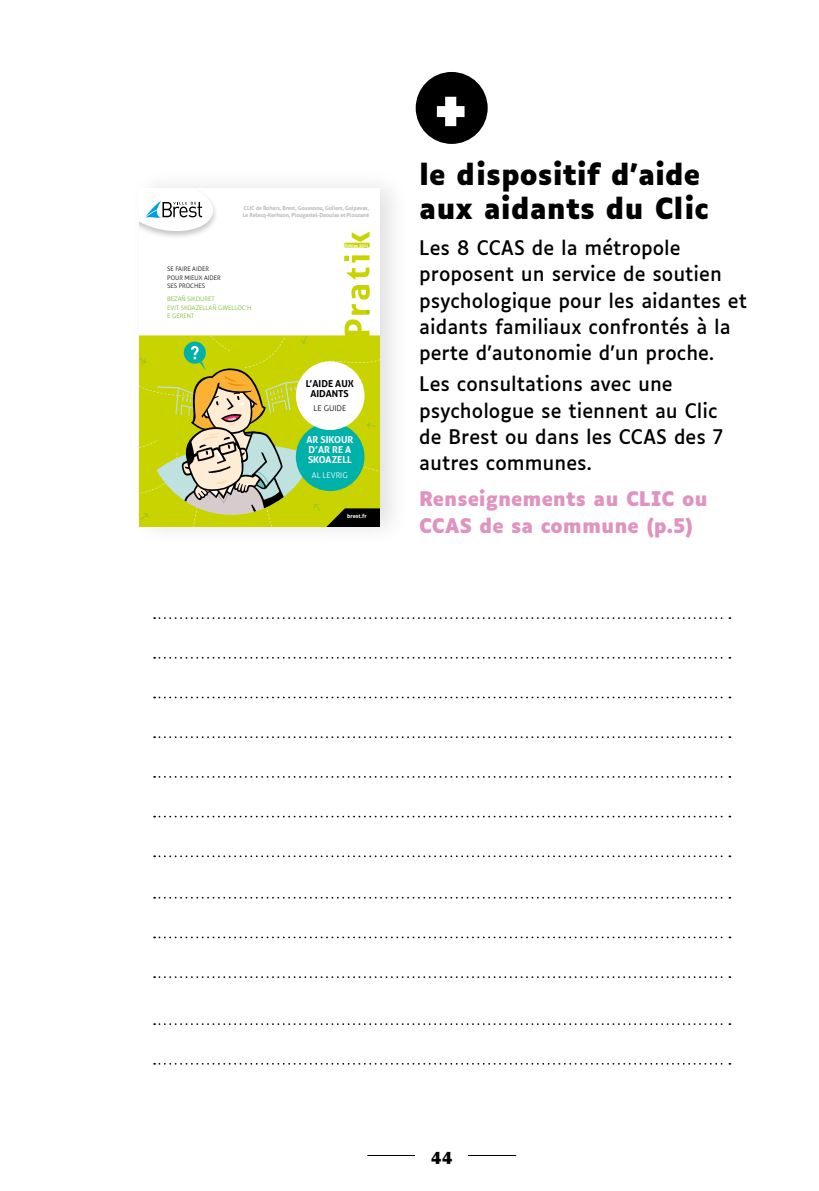
<style>
.page{position:relative;width:819px;height:1191px;background:#fff}
.page>*{position:absolute;margin:0;border:0;box-sizing:border-box;transform-origin:0 0}
.titre_bloc_noir{font:800 68.25px "Bree";color:#fff}
.t1{font:700 28px/33.6px "Luciole";color:#000}
.txt{font:19.25px/26.2px "Luciole";color:#000}
.txt-2{font:700 19.25px/26.2px "Luciole";color:#e093bf}
.t2{font:900 17.5px "Optima";color:#000}
.t3{font:700 9.62px/10.2px "Aller";color:#fff}
.t4{font:700 9.62px/10.2px "Aller";color:#000;text-align:center}
.t5{font:300 7.88px "Aller";color:#fff}
.t6{font:300 7.88px "Aller";color:#000}
.t7{font:300 6.12px/8.4px "Aller";color:#76b82a}
.t8{font:300 6.12px/8.4px "Aller";color:#000}
.t9{font:700 5.6px/7.4px "Aller";letter-spacing:-.025em;color:#bababa}
.t10{font:700 5.6px "Aller";color:#fff}
.t11{font:700 4.02px "Aller";color:#fff}
</style>
<div class="page">
<hr style="left:367px;top:1155px;width:149px;height:1px;background:#000">
<div style="left:415px;top:1136px;width:53px;height:38px;background:#fff"></div>
<div style="left:415px;top:72px;width:72px;height:72px;background:#000;border-radius:50%"></div>
<svg style="left:154px;top:815px;width:576px;height:2px"></svg>
<svg style="left:154px;top:696px;width:576px;height:2px"></svg>
<svg style="left:154px;top:776px;width:576px;height:1px"></svg>
<svg style="left:154px;top:657px;width:576px;height:1px"></svg>
<svg style="left:154px;top:736px;width:576px;height:2px"></svg>
<svg style="left:154px;top:617px;width:576px;height:2px"></svg>
<svg style="left:154px;top:1023px;width:576px;height:2px"></svg>
<svg style="left:154px;top:855px;width:576px;height:2px"></svg>
<svg style="left:154px;top:1063px;width:576px;height:1px"></svg>
<svg style="left:154px;top:897px;width:576px;height:1px"></svg>
<svg style="left:154px;top:936px;width:576px;height:2px"></svg>
<svg style="left:154px;top:976px;width:576px;height:2px"></svg>
<div style="left:129px;top:167px;width:281px;height:381px;background:#000;opacity:.12"></div>
<svg style="left:140px;top:188px;width:240px;height:338px"></svg>
<svg style="left:344px;top:232px;width:26px;height:83px"></svg>
<div style="left:296px;top:422px;width:68px;height:69px;background:#00b1aa;border-radius:50%"></div>
<div style="left:296px;top:361px;width:68px;height:69px;background:#fff;border-radius:50%"></div>
<div style="left:140px;top:188px;width:78px;height:52px;background:#000;opacity:.23"></div>
<svg style="left:140px;top:188px;width:74px;height:46px"></svg>
<svg style="left:320px;top:508px;width:61px;height:21px"></svg>
<p class="t9" style="left:243px;top:204px;width:128px">CLIC de Bohars, Brest, Gouesnou, Guilers, Guipavas,<br>Le Relecq-Kerhuon, Plougastel-Daoulas et Plouzané</p>
<p class="t8" style="left:167px;top:265px;width:55px">SE FAIRE AIDER<br>POUR MIEUX AIDER<br>SES PROCHES</p>
<p class="t7" style="left:167px;top:295px;width:86px">BEZAÑ SIKOURET<br>EVIT SKOAZELLAÑ GWELLOC’H<br>E GERENT</p>
<p class="t11" style="left:345px;top:243px;width:25px">Édition 2021</p>
<p class="t4" style="left:306px;top:378px;width:49px">L’AIDE AUX<br>AIDANTS</p>
<p class="t6" style="left:313px;top:404px;width:34px">LE GUIDE</p>
<p class="t3" style="left:306px;top:434px;width:48px">AR SIKOUR<br>D’AR RE A<br>SKOAZELL</p>
<p class="t5" style="left:312px;top:470px;width:37px">AL LEVRIG</p>
<p class="t10" style="left:347px;top:513px;width:21px">brest.fr</p>
<p class="titre_bloc_noir" style="left:432px;top:53px;width:38px">+</p>
<p class="t1" style="left:419px;top:159px;width:291px">le dispositif d’aide aux aidants du Clic</p>
<p class="txt" style="left:419px;top:233px;width:329px">Les 8 CCAS de la métropole proposent un service de soutien psychologique pour les aidantes et aidants familiaux confrontés à la perte d’autonomie d’un proche.</p>
<p class="txt" style="left:419px;top:369px;width:305px">Les consultations avec une psychologue se tiennent au Clic de Brest ou dans les CCAS des 7 autres communes.</p>
<p class="txt-2" style="left:419px;top:486px;width:290px">Renseignements au CLIC ou<br>CCAS de sa commune (p.5)</p>
<p class="t2" style="left:431px;top:1147px;width:23px">44</p>
</div>
